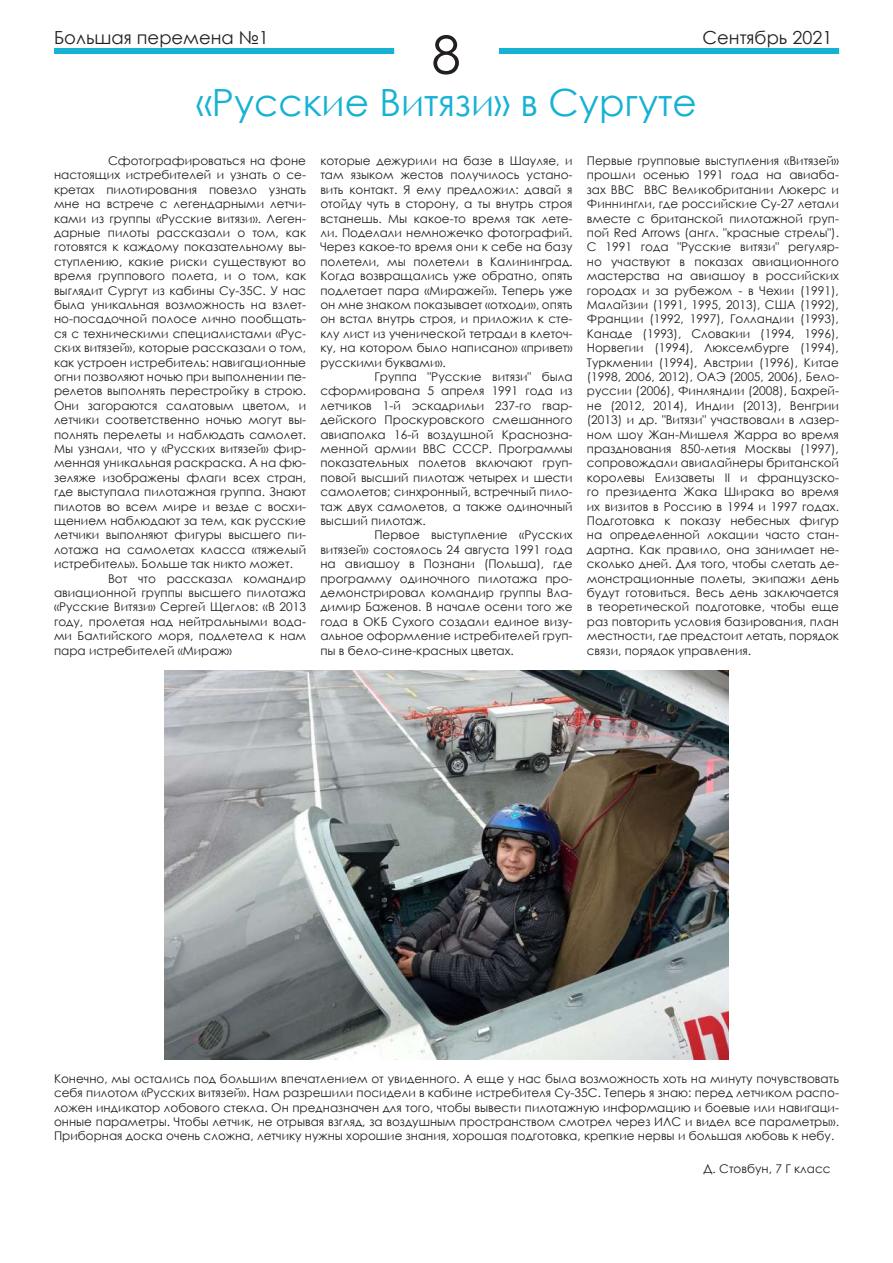
<style>
.page{position:relative;width:893px;height:1263px;background:#fff}
.page>*{position:absolute;margin:0;border:0;box-sizing:border-box;transform-origin:0 0}
.t1{font:52.5px "Century Gothic";color:#231f20}
.t2{font:37.5px "Century Gothic";color:#16b2d4}
.t3{font:18px "Century Gothic";color:#231f20}
.t4{font:12px/14.4px "Century Gothic";color:#231f20;text-align:justify}
</style>
<div class="page">
<img style="left:165px;top:671px;width:563px;height:389px">
<div style="left:54px;top:48px;width:340px;height:6px;background:#16b2d4"></div>
<div style="left:499px;top:48px;width:340px;height:6px;background:#16b2d4"></div>
<h3 class="t3" style="left:54px;top:24px;width:216px">Большая перемена №1</h3>
<h3 class="t3" style="left:703px;top:24px;width:131px">Сентябрь 2021</h3>
<h1 class="t1" style="left:432px;top:18px;width:31px">8</h1>
<h2 class="t2" style="left:196px;top:76px;width:502px">«Русские Витязи» в Сургуте</h2>
<p class="t4" style="left:320px;top:153px;width:254px">которые дежурили на базе в Шауляе, и</p>
<p class="t4" style="left:320px;top:168px;width:254px">там языком жестов получилось устано-</p>
<p class="t4" style="left:320px;top:182px;width:254px">вить контакт. Я ему предложил: давай я</p>
<p class="t4" style="left:320px;top:196px;width:254px">отойду чуть в сторону, а ты внутрь строя</p>
<p class="t4" style="left:320px;top:211px;width:254px">встанешь. Мы какое-то время так лете-</p>
<p class="t4" style="left:320px;top:225px;width:254px">ли. Поделали немножечко фотографий.</p>
<p class="t4" style="left:320px;top:240px;width:254px">Через какое-то время они к себе на базу</p>
<p class="t4" style="left:320px;top:254px;width:254px">полетели, мы полетели в Калининград.</p>
<p class="t4" style="left:320px;top:268px;width:254px">Когда возвращались уже обратно, опять</p>
<p class="t4" style="left:320px;top:283px;width:254px">подлетает пара «Миражей». Теперь уже</p>
<p class="t4" style="left:320px;top:297px;width:254px">он мне знаком показывает «отходи», опять</p>
<p class="t4" style="left:320px;top:312px;width:254px">он встал внутрь строя, и приложил к сте-</p>
<p class="t4" style="left:320px;top:326px;width:254px">клу лист из ученической тетради в клеточ-</p>
<p class="t4" style="left:320px;top:340px;width:254px">ку, на котором было написано» «привет»</p>
<p class="t4" style="left:320px;top:355px;width:127px">русскими буквами».</p>
<p class="t4" style="left:374px;top:369px;width:200px">Группа "Русские витязи" была</p>
<p class="t4" style="left:320px;top:384px;width:254px">сформирована 5 апреля 1991 года из</p>
<p class="t4" style="left:320px;top:398px;width:254px">летчиков 1-й эскадрильи 237-го гвар-</p>
<p class="t4" style="left:320px;top:412px;width:254px">дейского Проскуровского смешанного</p>
<p class="t4" style="left:320px;top:427px;width:254px">авиаполка 16-й воздушной Краснозна-</p>
<p class="t4" style="left:320px;top:441px;width:254px">менной армии ВВС СССР. Программы</p>
<p class="t4" style="left:320px;top:456px;width:254px">показательных полетов включают груп-</p>
<p class="t4" style="left:320px;top:470px;width:254px">повой высший пилотаж четырех и шести</p>
<p class="t4" style="left:320px;top:484px;width:254px">самолетов; синхронный, встречный пило-</p>
<p class="t4" style="left:320px;top:499px;width:254px">таж двух самолетов, а также одиночный</p>
<p class="t4" style="left:320px;top:513px;width:107px">высший пилотаж.</p>
<p class="t4" style="left:374px;top:528px;width:200px">Первое выступление «Русских</p>
<p class="t4" style="left:320px;top:542px;width:254px">витязей» состоялось 24 августа 1991 года</p>
<p class="t4" style="left:320px;top:556px;width:254px">на авиашоу в Познани (Польша), где</p>
<p class="t4" style="left:320px;top:571px;width:254px">программу одиночного пилотажа про-</p>
<p class="t4" style="left:320px;top:585px;width:254px">демонстрировал командир группы Вла-</p>
<p class="t4" style="left:320px;top:600px;width:254px">димир Баженов. В начале осени того же</p>
<p class="t4" style="left:320px;top:614px;width:254px">года в ОКБ Сухого создали единое визу-</p>
<p class="t4" style="left:320px;top:628px;width:254px">альное оформление истребителей груп-</p>
<p class="t4" style="left:320px;top:643px;width:195px">пы в бело-сине-красных цветах.</p>
<p class="t4" style="left:587px;top:153px;width:254px">Первые групповые выступления «Витязей» прошли осенью 1991 года на авиаба&shy;зах ВВС ВВС Великобритании Люкерс и Финнингли, где российские Су-27 летали вместе с британской пилотажной груп&shy;пой Red Arrows (англ. "красные стрелы").<br>С 1991 года "Русские витязи" регуляр&shy;но участвуют в показах авиационного мастерства на авиашоу в российских городах и за рубежом - в Чехии (1991), Малайзии (1991, 1995, 2013), США (1992), Франции (1992, 1997), Голландии (1993), Канаде (1993), Словакии (1994, 1996), Норвегии (1994), Люксембурге (1994), Туркмении (1994), Австрии (1996), Китае (1998, 2006, 2012), ОАЭ (2005, 2006), Бело&shy;руссии (2006), Финляндии (2008), Бахрей&shy;не (2012, 2014), Индии (2013), Венгрии (2013) и др. "Витязи" участвовали в лазер&shy;ном шоу Жан-Мишеля Жарра во время празднования 850-летия Москвы (1997), сопровождали авиалайнеры британской королевы Елизаветы II и французско&shy;го президента Жака Ширака во время их визитов в Россию в 1994 и 1997 годах.<br>Подготовка к показу небесных фигур на определенной локации часто стан&shy;дартна. Как правило, она занимает не&shy;сколько дней. Для того, чтобы слетать де&shy;монстрационные полеты, экипажи день будут готовиться. Весь день заключается в теоретической подготовке, чтобы еще раз повторить условия базирования, план местности, где предстоит летать, порядок связи, порядок управления.</p>
<p class="t4" style="left:108px;top:153px;width:200px">Сфотографироваться на фоне</p>
<p class="t4" style="left:54px;top:168px;width:254px">настоящих истребителей и узнать о се-</p>
<p class="t4" style="left:54px;top:182px;width:254px">кретах пилотирования повезло узнать</p>
<p class="t4" style="left:54px;top:196px;width:254px">мне на встрече с легендарными летчи-</p>
<p class="t4" style="left:54px;top:211px;width:254px">ками из группы «Русские витязи». Леген-</p>
<p class="t4" style="left:54px;top:225px;width:254px">дарные пилоты рассказали о том, как</p>
<p class="t4" style="left:54px;top:240px;width:254px">готовятся к каждому показательному вы-</p>
<p class="t4" style="left:54px;top:254px;width:254px">ступлению, какие риски существуют во</p>
<p class="t4" style="left:54px;top:268px;width:254px">время группового полета, и о том, как</p>
<p class="t4" style="left:54px;top:283px;width:254px">выглядит Сургут из кабины Су-35С. У нас</p>
<p class="t4" style="left:54px;top:297px;width:254px">была уникальная возможность на взлет-</p>
<p class="t4" style="left:54px;top:312px;width:254px">но-посадочной полосе лично пообщать-</p>
<p class="t4" style="left:54px;top:326px;width:254px">ся с техническими специалистами «Рус-</p>
<p class="t4" style="left:54px;top:340px;width:254px">ских витязей», которые рассказали о том,</p>
<p class="t4" style="left:54px;top:355px;width:254px">как устроен истребитель: навигационные</p>
<p class="t4" style="left:54px;top:369px;width:254px">огни позволяют ночью при выполнении пе-</p>
<p class="t4" style="left:54px;top:384px;width:254px">релетов выполнять перестройку в строю.</p>
<p class="t4" style="left:54px;top:398px;width:254px">Они загораются салатовым цветом, и</p>
<p class="t4" style="left:54px;top:412px;width:254px">летчики соответственно ночью могут вы-</p>
<p class="t4" style="left:54px;top:427px;width:254px">полнять перелеты и наблюдать самолет.</p>
<p class="t4" style="left:54px;top:441px;width:254px">Мы узнали, что у «Русских витязей» фир-</p>
<p class="t4" style="left:54px;top:456px;width:254px">менная уникальная раскраска. А на фю-</p>
<p class="t4" style="left:54px;top:470px;width:254px">зеляже изображены флаги всех стран,</p>
<p class="t4" style="left:54px;top:484px;width:254px">где выступала пилотажная группа. Знают</p>
<p class="t4" style="left:54px;top:499px;width:254px">пилотов во всем мире и везде с восхи-</p>
<p class="t4" style="left:54px;top:513px;width:254px">щением наблюдают за тем, как русские</p>
<p class="t4" style="left:54px;top:528px;width:254px">летчики выполняют фигуры высшего пи-</p>
<p class="t4" style="left:54px;top:542px;width:254px">лотажа на самолетах класса «тяжелый</p>
<p class="t4" style="left:54px;top:556px;width:240px">истребитель». Больше так никто может.</p>
<p class="t4" style="left:108px;top:571px;width:200px">Вот что рассказал командир</p>
<p class="t4" style="left:54px;top:585px;width:254px">авиационной группы высшего пилотажа</p>
<p class="t4" style="left:54px;top:600px;width:254px">«Русские Витязи» Сергей Щеглов: «В 2013</p>
<p class="t4" style="left:54px;top:614px;width:254px">году, пролетая над нейтральными вода-</p>
<p class="t4" style="left:54px;top:628px;width:254px">ми Балтийского моря, подлетела к нам</p>
<p class="t4" style="left:54px;top:643px;width:180px">пара истребителей «Мираж»</p>
<p class="t4" style="left:54px;top:1071px;width:786px">Конечно, мы остались под большим впечатлением от увиденного. А еще у нас была возможность хоть на минуту почувствовать себя пилотом «Русских витязей». Нам разрешили посидели в кабине истребителя Су-35С. Теперь я знаю: перед летчиком распо&shy;ложен индикатор лобового стекла. Он предназначен для того, чтобы вывести пилотажную информацию и боевые или навигаци&shy;онные параметры. Чтобы летчик, не отрывая взгляд, за воздушным пространством смотрел через ИЛС и видел все параметры».<br>Приборная доска очень сложна, летчику нужны хорошие знания, хорошая подготовка, крепкие нервы и большая любовь к небу.</p>
<p class="t4" style="left:704px;top:1161px;width:128px">Д. Стовбун, 7 Г класс</p>
</div>
